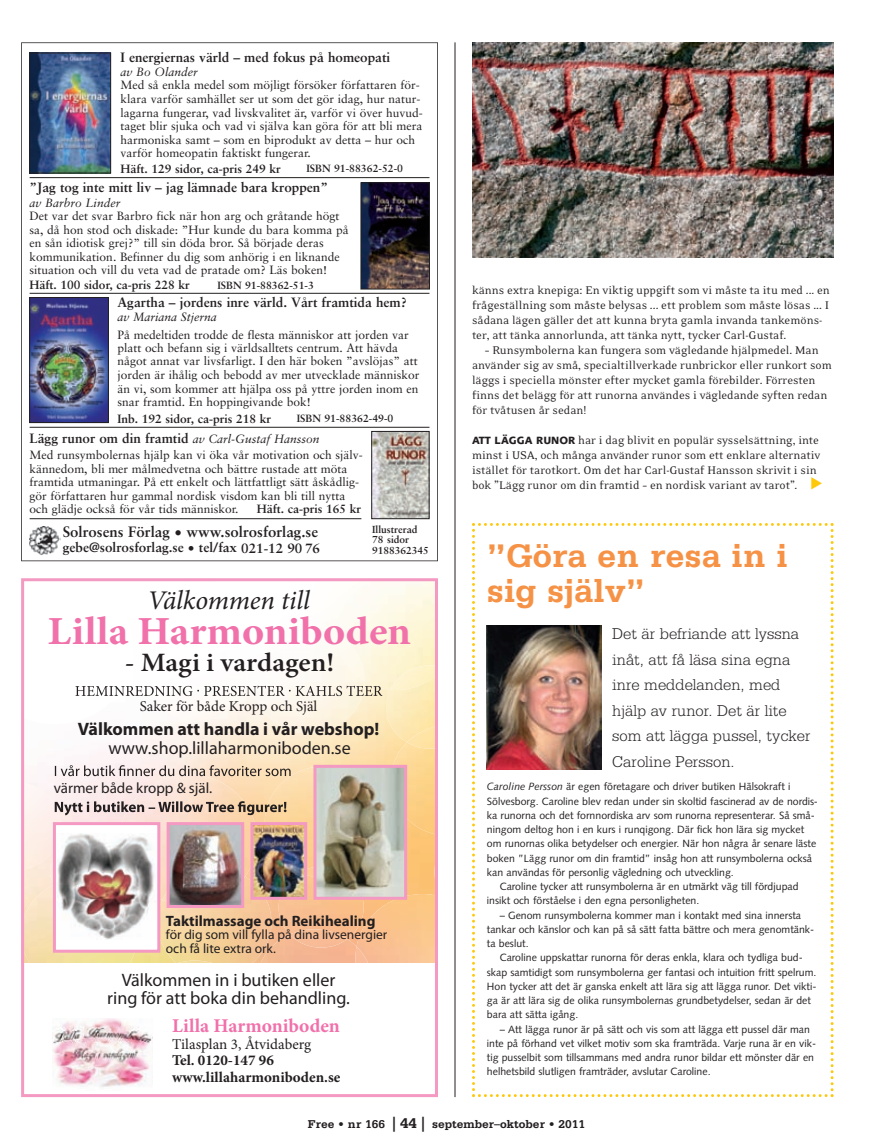
<style>
.page{position:relative;width:893px;height:1148px;background:#fff}
.page>*{position:absolute;margin:0;border:0;box-sizing:border-box;transform-origin:0 0}
.t1{font:700 39.75px "Minion Pro";color:#f171ab;scale:1.06 1}
.t2{font:700 34.5px/34.5px "Serifa";color:#f69246}
.t3{font:italic 27px "Minion Pro";letter-spacing:-.005em;color:#231f20}
.t4{font:600 26.55px "Minion Pro";letter-spacing:-.005em;color:#231f20;scale:1.06 1}
.t5{font:700 19.5px "Minion Pro";color:#f171ab}
.t6{font:18px/18px "Myriad Pro";color:#231f20;text-align:center}
.t7{font:700 18px "Myriad Pro";color:#231f20}
.t8{font:300 16.5px/25.5px "Serifa";color:#231f20}
.t9{font:15px "Minion Pro";color:#231f20}
.t10{font:700 15px/16.5px "Minion Pro";color:#231f20}
.t11{font:700 15px "Sabon";color:#231f20}
.t12{font:700 15px "Myriad Pro";color:#231f20}
.t13{font:15px "Myriad Pro";color:#231f20}
.t14{font:700 13.5px "Sabon";color:#231f20}
.t15{font:13.5px/13.5px "Myriad Pro";color:#231f20}
.t16{font:12.75px/15px "Eidetic Neo";color:#231f20}
.t17{font:12px/13.5px "Sabon";color:#231f20}
.t18{font:700 12px "Sabon";color:#231f20}
.t19{font:italic 12px "Sabon";color:#231f20}
.t20{font:700 12px "Serifa";color:#231f20}
.t21{font:10.5px/14.2px "Syntax";color:#231f20}
.t22{font:700 10.5px "Sabon";color:#231f20}
.t23{font:700 10.2px/10.5px "Sabon";color:#231f20}
.s1{font-weight:400;font-style:italic;font-size:12px}
.s2{font-family:"Syntax";font-weight:900;font-size:10.5px}
.s3{font-style:italic}
.s4{font-size:15px}
</style>
<div class="page">
<svg style="left:21px;top:42px;width:417px;height:519px"></svg>
<img style="left:31px;top:55px;width:78px;height:116px">
<div style="left:29px;top:53px;width:82px;height:120px;border:1px solid #231f20"></div>
<img style="left:362px;top:184px;width:66px;height:103px">
<div style="left:360px;top:182px;width:70px;height:107px;border:1px solid #231f20"></div>
<img style="left:31px;top:299px;width:76px;height:122px">
<div style="left:29px;top:297px;width:80px;height:126px;border:1px solid #231f20"></div>
<img style="left:373px;top:433px;width:54px;height:84px">
<div style="left:371px;top:431px;width:58px;height:88px;border:1px solid #231f20"></div>
<hr style="left:30px;top:518px;width:331px;height:1px;background:#231f20">
<hr style="left:30px;top:177px;width:399px;height:1px;background:#231f20">
<hr style="left:30px;top:293px;width:399px;height:1px;background:#231f20">
<hr style="left:30px;top:427px;width:399px;height:1px;background:#231f20">
<svg style="left:28px;top:526px;width:2px;height:30px"></svg>
<img style="left:30px;top:526px;width:30px;height:30px">
<hr style="left:454px;top:42px;width:1px;height:1055px;background:#231f20">
<svg style="left:472px;top:523px;width:361px;height:574px"></svg>
<img style="left:487px;top:625px;width:115px;height:144px">
<img style="left:472px;top:42px;width:361px;height:215px">
<img style="left:21px;top:578px;width:417px;height:519px">
<svg style="left:176px;top:530px;width:5px;height:5px"></svg>
<svg style="left:189px;top:546px;width:5px;height:5px"></svg>
<p class="t14" style="left:120px;top:52px;width:271px">I energiernas värld – med fokus på homeopati</p>
<p class="t19" style="left:120px;top:67px;width:79px">av Bo Olander</p>
<p class="t17" style="left:120px;top:80px;width:304px">Med så enkla medel som möjligt försöker författaren för&shy;klara varför samhället ser ut som det gör idag, hur natur&shy;lagarna fungerar, vad livskvalitet är, varför vi över huvud&shy;taget blir sjuka och vad vi själva kan göra för att bli mera harmoniska samt – som en biprodukt av detta – hur och varför homeopatin faktiskt fungerar.</p>
<p class="t18" style="left:120px;top:164px;width:162px">Häft. 129 sidor, ca-pris 249 kr</p>
<p class="t22" style="left:306px;top:164px;width:98px">ISBN 91-88362-52-0</p>
<p class="t14" style="left:30px;top:181px;width:300px">”Jag tog inte mitt liv – jag lämnade bara kroppen”</p>
<p class="t19" style="left:30px;top:197px;width:92px">av Barbro Linder</p>
<p class="t17" style="left:30px;top:210px;width:321px">Det var det svar Barbro fick när hon arg och gråtande högt sa, då hon stod och diskade: ”Hur kunde du bara komma på en sån idiotisk grej?” till sin döda bror. Så började deras kommunikation. Befinner du dig som anhörig i en liknande situation och vill du veta vad de pratade om? Läs boken!</p>
<p class="t18" style="left:30px;top:280px;width:162px">Häft. 100 sidor, ca-pris 228 kr</p>
<p class="t22" style="left:217px;top:281px;width:98px">ISBN 91-88362-51-3</p>
<p class="t14" style="left:117px;top:297px;width:291px">Agartha – jordens inre värld. Vårt framtida hem?</p>
<p class="t19" style="left:117px;top:312px;width:101px">av Mariana Stjerna</p>
<p class="t17" style="left:117px;top:329px;width:303px">På medeltiden trodde de flesta människor att jorden var platt och befann sig i världsalltets centrum. Att hävda något annat var livsfarligt. I den här boken ”avslöjas” att jorden är ihålig och bebodd av mer utvecklade människor än vi, som kommer att hjälpa oss på yttre jorden inom en snar framtid. En hoppingivande bok!</p>
<p class="t18" style="left:117px;top:413px;width:155px">Inb. 192 sidor, ca-pris 218 kr</p>
<p class="t22" style="left:297px;top:414px;width:98px">ISBN 91-88362-49-0</p>
<p class="t14" style="left:30px;top:433px;width:291px">Lägg runor om din framtid <span class="s1">av Carl-Gustaf Hansson</span></p>
<p class="t17" style="left:30px;top:449px;width:334px">Med runsymbolernas hjälp kan vi öka vår motivation och själv&shy;kännedom, bli mer målmedvetna och bättre rustade att möta framtida utmaningar. På ett enkelt och lättfattligt sätt åskådlig&shy;gör författaren hur gammal nordisk visdom kan bli till nytta och glädje också för vår tids människor.</p>
<p class="t18" style="left:257px;top:504px;width:106px">Häft. ca-pris 165 kr</p>
<h3 class="t11" style="left:63px;top:525px;width:257px">Solrosens Förlag www.solrosforlag.se</h3>
<p class="t14" style="left:63px;top:542px;width:259px">gebe@solrosforlag.se tel/fax 021-12 90 76</p>
<p class="t23" style="left:372px;top:525px;width:58px">Illustrerad<br>78 sidor<br>9188362345</p>
<h3 class="t3" style="left:147px;top:590px;width:164px">Välkommen till</h3>
<h1 class="t1" style="left:48px;top:616px;width:344px">Lilla Harmoniboden</h1>
<h3 class="t4" style="left:125px;top:653px;width:199px">- Magi i vardagen!</h3>
<h3 class="t9" style="left:140px;top:700px;width:179px">Saker för både Kropp och Själ</h3>
<h3 class="t7" style="left:78px;top:722px;width:303px">Välkommen att handla i vår webshop!</h3>
<h3 class="t6" style="left:108px;top:740px;width:244px">www.shop.lillaharmoniboden.se</h3>
<h3 class="t13" style="left:54px;top:782px;width:160px">värmer både kropp &amp; själ.</h3>
<h3 class="t12" style="left:166px;top:915px;width:211px">Taktilmassage och Reikihealing</h3>
<p class="t15" style="left:166px;top:929px;width:223px">för dig som vill fylla på dina livsenergier och få lite extra ork.</p>
<h3 class="t6" style="left:107px;top:973px;width:244px">Välkommen in i butiken eller ring för att boka din behandling.</h3>
<h3 class="t5" style="left:172px;top:1018px;width:169px">Lilla Harmoniboden</h3>
<h3 class="t9" style="left:172px;top:1038px;width:141px">Tilasplan 3, Åtvidaberg</h3>
<h3 class="t10" style="left:172px;top:1053px;width:170px">Tel. 0120-147 96 www.lillaharmoniboden.se</h3>
<p class="t16" style="left:472px;top:282px;width:359px">känns extra knepiga: En viktig uppgift som vi måste ta itu med ... en frågeställning som måste belysas ... ett problem som måste lösas ... I sådana lägen gäller det att kunna bryta gamla invanda tankemöns&shy;ter, att tänka annorlunda, att tänka nytt, tycker Carl-Gustaf.</p>
<p class="t16" style="left:472px;top:342px;width:361px;text-indent:13px">– Runsymbolerna kan fungera som vägledande hjälpmedel. Man använder sig av små, specialtillverkade runbrickor eller runkort som läggs i speciella mönster efter mycket gamla förebilder. Förresten finns det belägg för att runorna användes i vägledande syften redan för tvåtusen år sedan!</p>
<p class="t16" style="left:472px;top:432px;width:350px"><span class="s2">ATT LÄGGA RUNOR</span> har i dag blivit en populär sysselsättning, inte minst i USA, och många använder runor som ett enklare alternativ istället för tarotkort. Om det har Carl-Gustaf Hansson skrivit i sin bok ”Lägg runor om din framtid – en nordisk variant av tarot”.</p>
<h2 class="t2" style="left:487px;top:542px;width:303px">”Göra en resa in i sig själv”</h2>
<h3 class="t8" style="left:612px;top:622px;width:200px">Det är befriande att lyssna inåt, att få läsa sina egna inre meddelanden, med hjälp av runor. Det är lite som att lägga pussel, tycker<br>Caroline Persson.</h3>
<p class="t21" style="left:487px;top:780px;width:305px"><span class="s3">Caroline Persson</span> är egen företagare och driver butiken Hälsokraft i</p>
<p class="t21" style="left:487px;top:795px;width:332px">Sölvesborg. Caroline blev redan under sin skoltid fascinerad av de nordis-</p>
<p class="t21" style="left:487px;top:809px;width:329px">ka runorna och det fornnordiska arv som runorna representerar. Så små-</p>
<p class="t21" style="left:487px;top:823px;width:319px">ningom deltog hon i en kurs i runqigong. Där fick hon lära sig mycket</p>
<p class="t21" style="left:487px;top:837px;width:331px">om runornas olika betydelser och energier. När hon några år senare läste</p>
<p class="t21" style="left:487px;top:852px;width:327px">boken ”Lägg runor om din framtid” insåg hon att runsymbolerna också</p>
<p class="t21" style="left:487px;top:866px;width:248px">kan användas för personlig vägledning och utveckling.</p>
<p class="t21" style="left:499px;top:880px;width:300px">Caroline tycker att runsymbolerna är en utmärkt väg till fördjupad</p>
<p class="t21" style="left:487px;top:894px;width:214px">insikt och förståelse i den egna personligheten.</p>
<p class="t21" style="left:487px;top:909px;width:329px;text-indent:13px">– Genom runsymbolerna kommer man i kontakt med sina innersta tankar och känslor och kan på så sätt fatta bättre och mera genomtänk&shy;ta beslut.</p>
<p class="t21" style="left:487px;top:951px;width:331px;text-indent:13px">Caroline uppskattar runorna för deras enkla, klara och tydliga bud&shy;skap samtidigt som runsymbolerna ger fantasi och intuition fritt spelrum.<br>Hon tycker att det är ganska enkelt att lära sig att lägga runor. Det vikti&shy;ga är att lära sig de olika runsymbolernas grundbetydelser, sedan är det bara att sätta igång.</p>
<p class="t21" style="left:487px;top:1022px;width:331px;text-indent:13px">– Att lägga runor är på sätt och vis som att lägga ett pussel där man inte på förhand vet vilket motiv som ska framträda. Varje runa är en vik&shy;tig pusselbit som tillsammans med andra runor bildar ett mönster där en helhetsbild slutligen framträder, avslutar Caroline.</p>
<p class="t20" style="left:308px;top:1120px;width:278px">Free • nr 166 <span class="s4">| 44 |</span> september–oktober • 2011</p>
</div>
